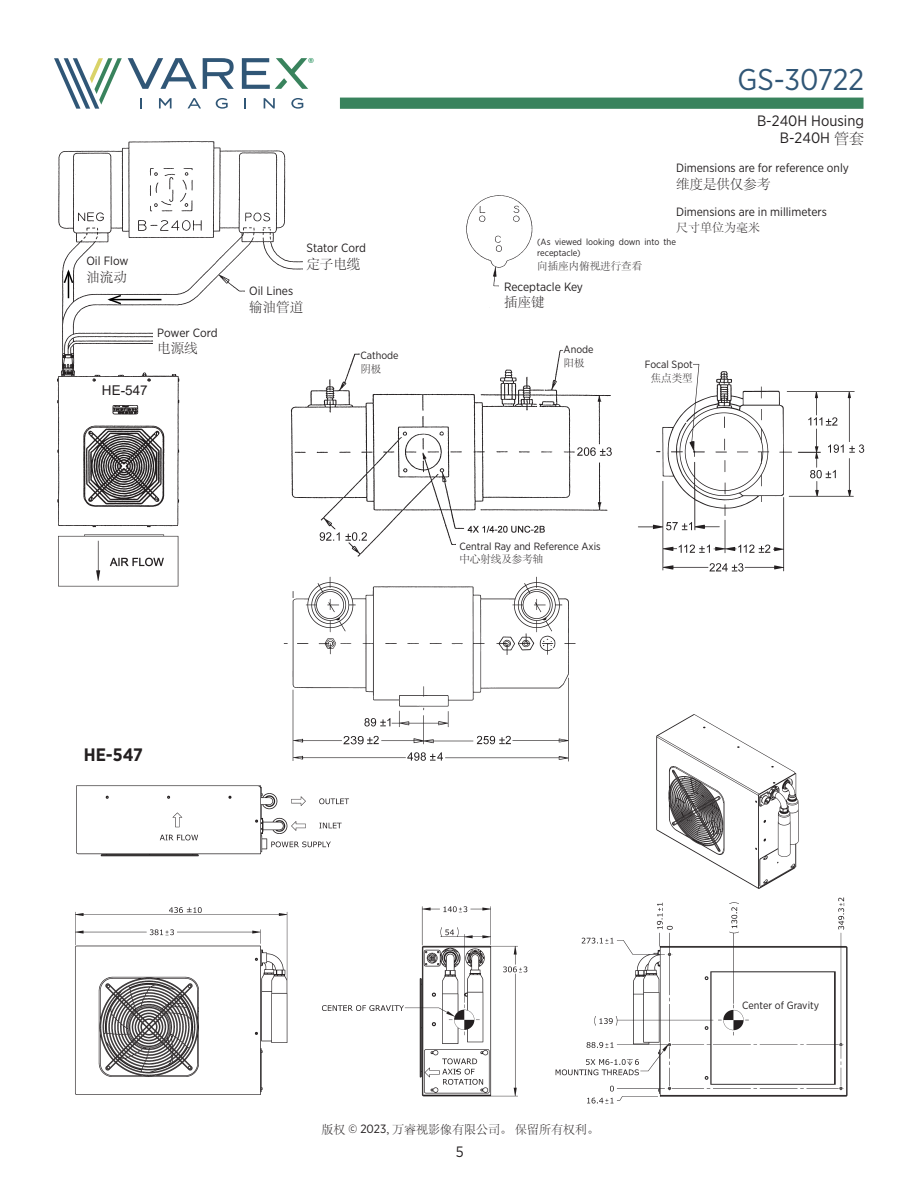
<style>
.page{position:relative;width:918px;height:1188px;background:#fff}
.page>*{position:absolute;margin:0;border:0;box-sizing:border-box;transform-origin:0 0}
.t1{font:30px "Gotham Narrow";color:#305676}
.t2{font:700 18px "Gotham Narrow";color:#231f20}
.t3{font:15px "Gotham Narrow";color:#231f20}
.t4{font:13.5px "ST Song";color:#231f20}
.t5{font:13.5px "Arial";color:#231f20}
.t6{font:12px "Gotham Narrow";color:#231f20}
.t7{font:12px "ST Song";color:#231f20}
.t8{font:11.7px "Neutraface Text Book Alt";color:#0a8348}
.t9{font:10.5px "Gotham Narrow";color:#231f20}
.t10{font:10.5px "ST Song";color:#231f20}
.t11{font:9px/10.8px "Gotham Narrow";color:#231f20}
.s1{font-family:"ST Song"}
.s2{font-family:"Gotham Narrow"}
</style>
<div class="page">
<div style="left:340px;top:98px;width:524px;height:11px;background:#39835d"></div>
<svg style="left:54px;top:58px;width:68px;height:51px"></svg>
<svg style="left:140px;top:98px;width:2px;height:10px"></svg>
<svg style="left:159px;top:98px;width:13px;height:10px"></svg>
<svg style="left:188px;top:98px;width:13px;height:10px"></svg>
<svg style="left:216px;top:98px;width:12px;height:11px"></svg>
<svg style="left:264px;top:98px;width:11px;height:10px"></svg>
<svg style="left:291px;top:98px;width:12px;height:11px"></svg>
<svg style="left:128px;top:58px;width:180px;height:31px"></svg>
<img style="left:57px;top:141px;width:246px;height:446px">
<div style="left:76px;top:386px;width:97px;height:11px;background:#fff"></div>
<img style="left:287px;top:346px;width:325px;height:228px">
<img style="left:638px;top:364px;width:227px;height:208px">
<img style="left:466px;top:195px;width:67px;height:92px">
<div style="left:500px;top:282px;width:174px;height:40px;background:#fff"></div>
<div style="left:456px;top:538px;width:177px;height:43px;background:#fff"></div>
<div style="left:617px;top:354px;width:76px;height:47px;background:#fff"></div>
<div style="left:246px;top:285px;width:83px;height:42px;background:#fff"></div>
<div style="left:360px;top:351px;width:65px;height:40px;background:#fff"></div>
<div style="left:564px;top:345px;width:67px;height:41px;background:#fff"></div>
<div style="left:153px;top:327px;width:101px;height:47px;background:#fff"></div>
<hr style="left:110px;top:299px;width:51px;height:1px;background:#000">
<svg style="left:105px;top:294px;width:18px;height:12px"></svg>
<svg style="left:63px;top:267px;width:11px;height:31px"></svg>
<img style="left:282px;top:574px;width:294px;height:188px">
<img style="left:75px;top:907px;width:213px;height:188px">
<img style="left:322px;top:906px;width:206px;height:191px">
<img style="left:555px;top:897px;width:293px;height:207px">
<img style="left:76px;top:785px;width:273px;height:72px">
<img style="left:656px;top:714px;width:143px;height:175px">
<p class="t8" style="left:308px;top:54px;width:7px">®</p>
<p class="t6" style="left:86px;top:253px;width:44px">Oil Flow</p>
<p class="t4" style="left:86px;top:268px;width:42px">油流动</p>
<p class="t6" style="left:157px;top:325px;width:62px">Power Cord</p>
<p class="t4" style="left:157px;top:338px;width:42px">电源线</p>
<p class="t5" style="left:102px;top:381px;width:47px">HE-547</p>
<p class="t6" style="left:306px;top:241px;width:61px">Stator Cord</p>
<p class="t4" style="left:306px;top:255px;width:55px">定子电缆</p>
<p class="t6" style="left:249px;top:283px;width:46px">Oil Lines</p>
<p class="t4" style="left:249px;top:298px;width:55px">输油管道</p>
<p class="t9" style="left:360px;top:349px;width:40px">Cathode</p>
<p class="t10" style="left:360px;top:361px;width:22px">阴极</p>
<h1 class="t1" style="left:737px;top:61px;width:128px">GS-30722</h1>
<p class="t3" style="left:757px;top:112px;width:108px">B-240H Housing</p>
<p class="t3" style="left:780px;top:128px;width:86px">B-240H <span class="s1">管套</span></p>
<p class="t6" style="left:676px;top:160px;width:174px">Dimensions are for reference only</p>
<p class="t4" style="left:676px;top:175px;width:96px">维度是供仅参考</p>
<p class="t6" style="left:676px;top:205px;width:152px">Dimensions are in millimeters</p>
<p class="t7" style="left:676px;top:219px;width:85px">尺寸单位为毫米</p>
<p class="t11" style="left:537px;top:237px;width:140px">(As viewed looking down into the receptacle)</p>
<p class="t10" style="left:537px;top:258px;width:106px">向插座内俯视进行查看</p>
<p class="t6" style="left:504px;top:280px;width:81px">Receptacle Key</p>
<p class="t4" style="left:504px;top:293px;width:42px">插座键</p>
<p class="t9" style="left:564px;top:343px;width:31px">Anode</p>
<p class="t10" style="left:564px;top:355px;width:22px">阳极</p>
<p class="t9" style="left:645px;top:358px;width:50px">Focal Spot</p>
<p class="t10" style="left:651px;top:370px;width:43px">焦点类型</p>
<p class="t9" style="left:459px;top:539px;width:143px">Central Ray and Reference Axis</p>
<p class="t10" style="left:459px;top:552px;width:85px">中心射线及参考轴</p>
<p class="t2" style="left:84px;top:743px;width:61px">HE-547</p>
<p class="t7" style="left:321px;top:1121px;width:279px">版权 <span class="s2">© 2023</span>, 万睿视影像有限公司。 保留所有权利。</p>
<p class="t3" style="left:456px;top:1142px;width:9px">5</p>
<p class="t9" style="left:742px;top:998px;width:78px">Center of Gravity</p>
</div>
